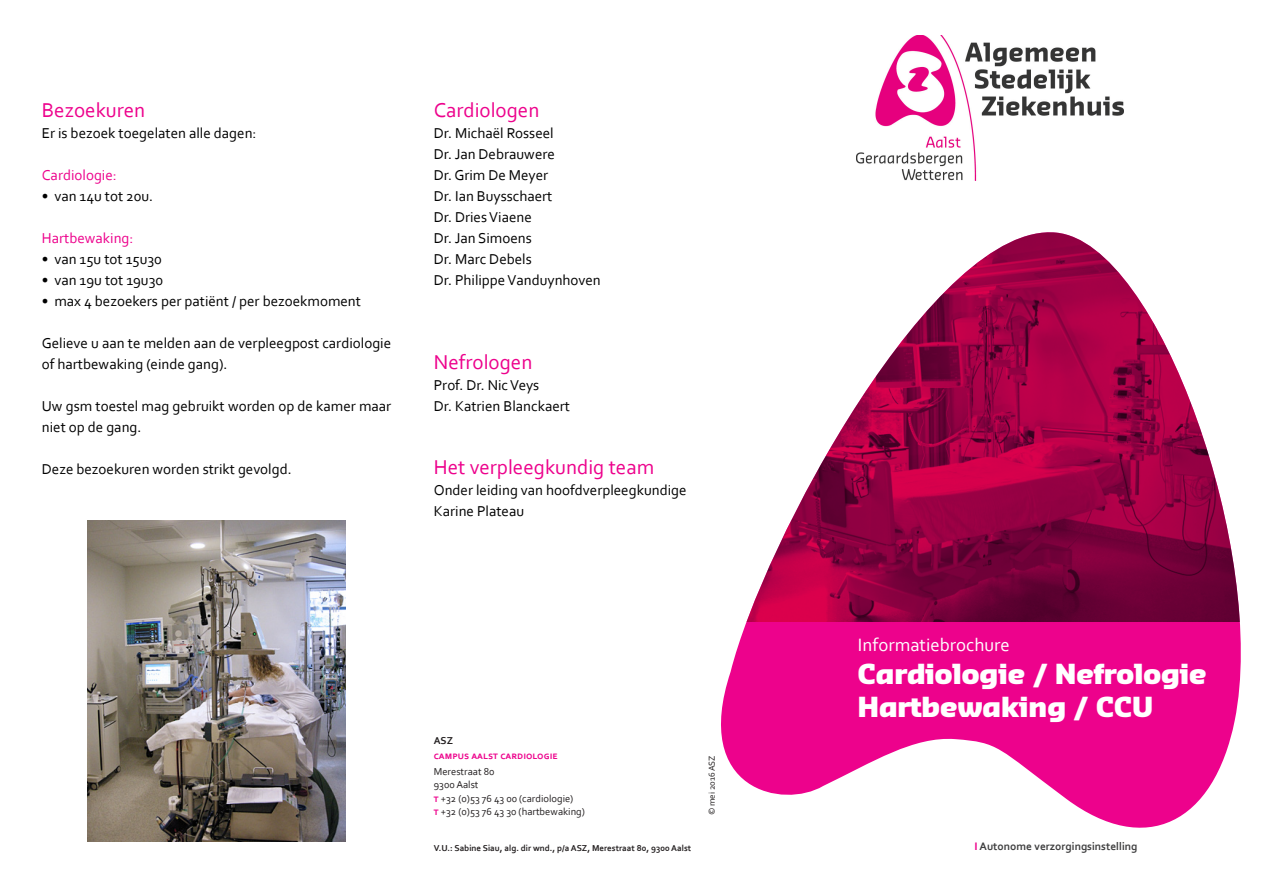
<style>
.page{position:relative;width:1263px;height:893px;background:#fff}
.page>*{position:absolute;margin:0;border:0;box-sizing:border-box;transform-origin:0 0}
.BR_A4_COVER_titel1{font:900 27px "Sansa Pro";color:#fff}
.BR_A4_BODY_10pt_bull{font:21px "Corbel";color:#ed028c}
.BR_A4_COVER_titel2{font:18.75px "Corbel";color:#fff}
.BR_A4_BODY_10pt_bull-2{font:15px/21px "Corbel";color:#000}
.BR_A4_BODY_10pt_bull-3{font:15px "Corbel";color:#ed028c}
.t1{font:700 11.4px "Corbel";color:#3e3e3f}
.t2{font:10.5px "Corbel";color:#231f20}
.t3{font:700 10.5px "Corbel";color:#ed028c}
.t4{font:700 10.5px "Corbel";color:#231f20}
.t5{font:700 9px "Corbel";color:#231f20}
.t6{font:9px "Corbel";color:#231f20}
.s1{font-weight:700;color:#ed028c}
.s2{color:#ed028c}
</style>
<div class="page">
<svg style="left:721px;top:622px;width:520px;height:206px;fill:#ed028c"></svg>
<img style="left:746px;top:232px;width:494px;height:390px">
<img style="left:857px;top:35px;width:267px;height:146px">
<img style="left:88px;top:520px;width:257px;height:322px">
<p class="BR_A4_BODY_10pt_bull" style="left:42px;top:97px;width:105px">Bezoekuren</p>
<p class="BR_A4_BODY_10pt_bull-2" style="left:42px;top:122px;width:216px">Er is bezoek toegelaten alle dagen:</p>
<p class="BR_A4_BODY_10pt_bull-3" style="left:42px;top:166px;width:77px">Cardiologie:</p>
<p class="BR_A4_BODY_10pt_bull-2" style="left:42px;top:185px;width:113px">• van 14u tot 20u.</p>
<p class="BR_A4_BODY_10pt_bull-3" style="left:42px;top:229px;width:93px">Hartbewaking:</p>
<p class="BR_A4_BODY_10pt_bull-2" style="left:42px;top:248px;width:122px">• van 15u tot 15u30</p>
<p class="BR_A4_BODY_10pt_bull-2" style="left:42px;top:269px;width:123px">• van 19u tot 19u30</p>
<p class="BR_A4_BODY_10pt_bull-2" style="left:42px;top:290px;width:321px">• max 4 bezoekers per patiënt / per bezoekmoment</p>
<p class="BR_A4_BODY_10pt_bull-2" style="left:42px;top:332px;width:351px">Gelieve u aan te melden aan de verpleegpost cardiologie of hartbewaking (einde gang).</p>
<p class="BR_A4_BODY_10pt_bull-2" style="left:42px;top:395px;width:351px">Uw gsm toestel mag gebruikt worden op de kamer maar niet op de gang.</p>
<p class="BR_A4_BODY_10pt_bull-2" style="left:42px;top:458px;width:251px">Deze bezoekuren worden strikt gevolgd.</p>
<p class="BR_A4_BODY_10pt_bull" style="left:434px;top:97px;width:107px">Cardiologen</p>
<p class="BR_A4_BODY_10pt_bull-2" style="left:434px;top:122px;width:122px">Dr. Michaël Rosseel</p>
<p class="BR_A4_BODY_10pt_bull-2" style="left:434px;top:143px;width:123px">Dr. Jan Debrauwere</p>
<p class="BR_A4_BODY_10pt_bull-2" style="left:434px;top:164px;width:116px">Dr. Grim De Meyer</p>
<p class="BR_A4_BODY_10pt_bull-2" style="left:434px;top:185px;width:120px">Dr. Ian Buysschaert</p>
<p class="BR_A4_BODY_10pt_bull-2" style="left:434px;top:206px;width:100px">Dr. Dries Viaene</p>
<p class="BR_A4_BODY_10pt_bull-2" style="left:434px;top:227px;width:100px">Dr. Jan Simoens</p>
<p class="BR_A4_BODY_10pt_bull-2" style="left:434px;top:248px;width:100px">Dr. Marc Debels</p>
<p class="BR_A4_BODY_10pt_bull-2" style="left:434px;top:269px;width:169px">Dr. Philippe Vanduynhoven</p>
<p class="BR_A4_BODY_10pt_bull" style="left:434px;top:349px;width:100px">Nefrologen</p>
<p class="BR_A4_BODY_10pt_bull-2" style="left:434px;top:374px;width:107px">Prof. Dr. Nic Veys</p>
<p class="BR_A4_BODY_10pt_bull-2" style="left:434px;top:395px;width:138px">Dr. Katrien Blanckaert</p>
<p class="BR_A4_BODY_10pt_bull" style="left:434px;top:454px;width:222px">Het verpleegkundig team</p>
<p class="BR_A4_BODY_10pt_bull-2" style="left:434px;top:479px;width:254px">Onder leiding van hoofdverpleegkundige</p>
<p class="BR_A4_BODY_10pt_bull-2" style="left:434px;top:500px;width:92px">Karine Plateau</p>
<p class="t4" style="left:434px;top:734px;width:21px">ASZ</p>
<p class="t3" style="left:434px;top:749px;width:125px">campus aalst cardiologie</p>
<p class="t2" style="left:434px;top:765px;width:62px">Merestraat 80</p>
<p class="t2" style="left:434px;top:778px;width:46px">9300 Aalst</p>
<p class="t2" style="left:434px;top:792px;width:141px"><span class="s1">t</span> +32 (0)53 76 43 00 (cardiologie)</p>
<p class="t2" style="left:434px;top:805px;width:153px"><span class="s1">t</span> +32 (0)53 76 43 30 (hartbewaking)</p>
<p class="t5" style="left:434px;top:843px;width:259px">V.U.: Sabine Siau, alg. dir wnd., p/a ASZ, Merestraat 80, 9300 Aalst</p>
<p class="t6" style="left:706px;top:815px;width:62px;rotate:-90deg">© mei 2016 ASZ</p>
<p class="BR_A4_COVER_titel2" style="left:858px;top:633px;width:153px">Informatiebrochure</p>
<p class="BR_A4_COVER_titel1" style="left:858px;top:656px;width:350px">Cardiologie / Nefrologie</p>
<p class="BR_A4_COVER_titel1" style="left:858px;top:688px;width:296px">Hartbewaking / CCU</p>
<p class="t1" style="left:974px;top:839px;width:164px"><span class="s2">I</span> Autonome verzorgingsinstelling</p>
</div>
